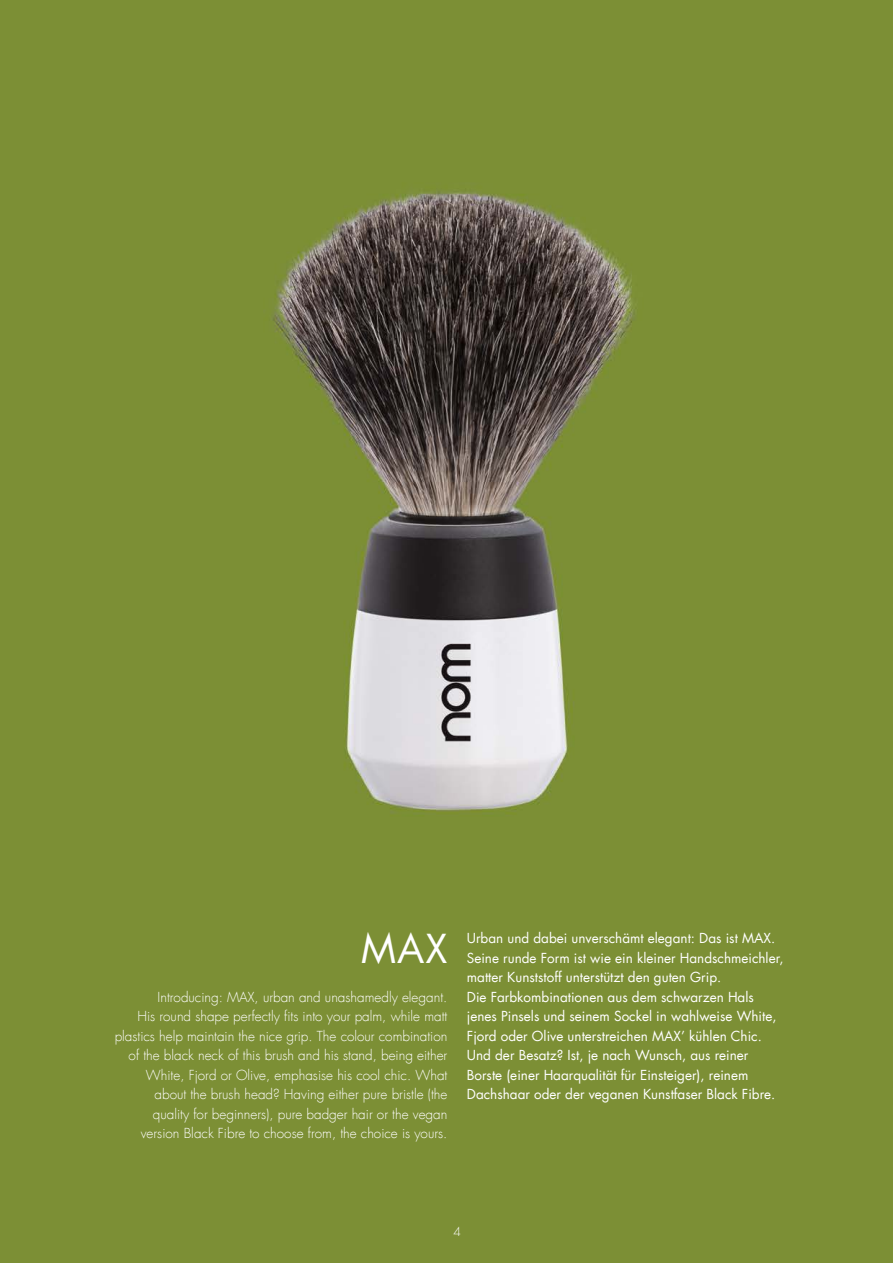
<style>
.page{position:relative;width:893px;height:1263px;background:#fff}
.page>*{position:absolute;margin:0;border:0;box-sizing:border-box;transform-origin:0 0}
.t1{font:39px "Futura LT";color:#fff}
.t2{font:13.5px/19.5px "Futura LT";color:#fff}
.t3{font:300 13.5px/19.5px "Futura LT";color:#fff;text-align:right}
.t4{font:300 12px "Futura";color:#fff}
</style>
<div class="page">
<img style="left:0;top:0;width:893px;height:1263px">
<h1 class="t1" style="left:361px;top:923px;width:88px">MAX</h1>
<p class="t3" style="left:115px;top:987px;width:334px">Introducing: MAX, urban and unashamedly elegant.<br>His round shape perfectly fits into your palm, while matt plastics help maintain the nice grip. The colour combination of the black neck of this brush and his stand, being either White, Fjord or Olive, emphasise his cool chic. What about the brush head? Having either pure bristle (the<br>quality for beginners), pure badger hair or the vegan version Black Fibre to choose from, the choice is yours.</p>
<p class="t2" style="left:467px;top:928px;width:318px">Urban und dabei unverschämt elegant: Das ist MAX.<br>Seine runde Form ist wie ein kleiner Handschmeichler, matter Kunststoff unterstützt den guten Grip.<br>Die Farbkombinationen aus dem schwarzen Hals jenes Pinsels und seinem Sockel in wahlweise White, Fjord oder Olive unterstreichen MAX’ kühlen Chic.<br>Und der Besatz? Ist, je nach Wunsch, aus reiner Borste (einer Haarqualität für Einsteiger), reinem Dachshaar oder der veganen Kunstfaser Black Fibre.</p>
<p class="t4" style="left:453px;top:1223px;width:9px">4</p>
</div>
